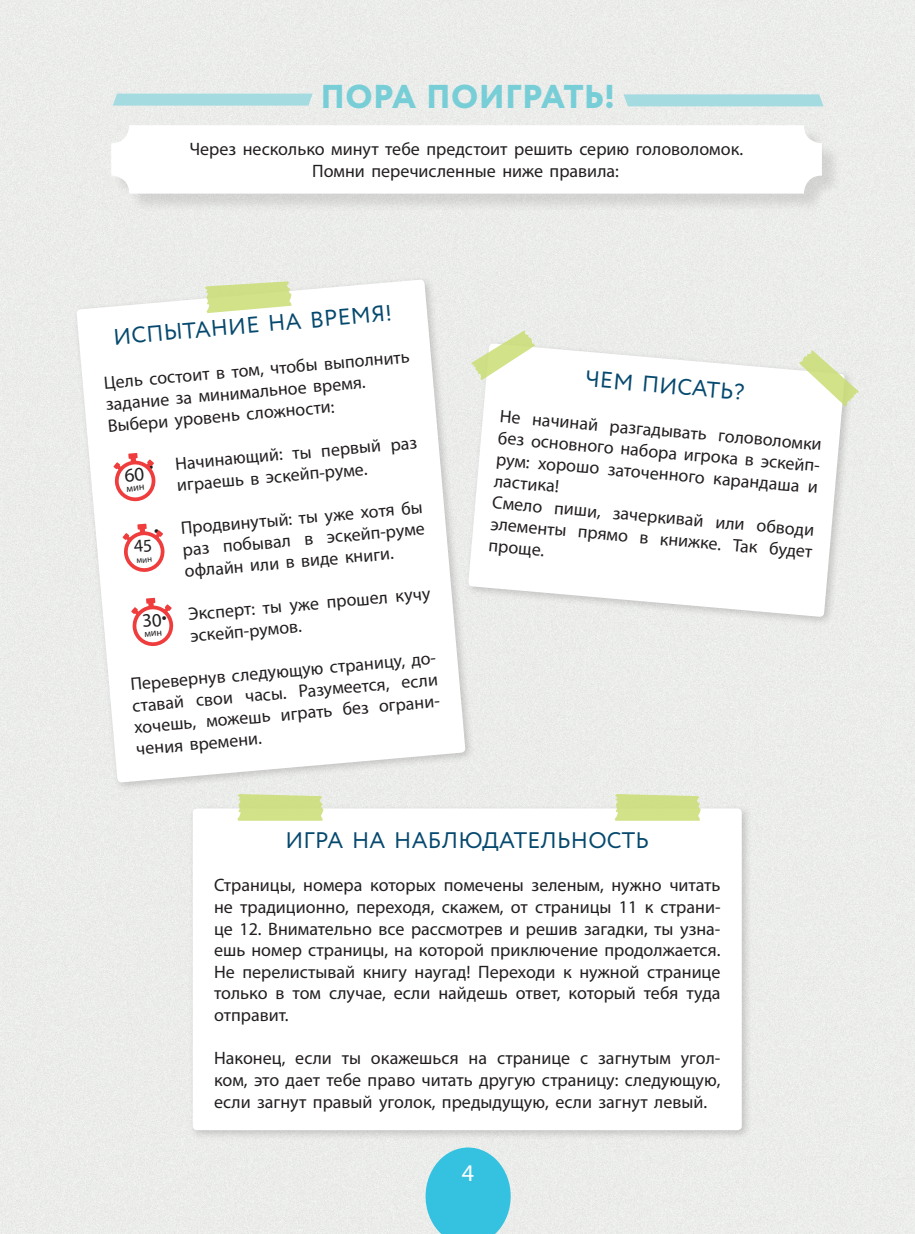
<style>
.page{position:relative;width:915px;height:1234px;background:#fff}
.page>*{position:absolute;margin:0;border:0;box-sizing:border-box;transform-origin:0 0}
.t1{font:800 33px "Circe";letter-spacing:.01em;color:#78ced7}
.t2{font:24px "Myriad Pro";color:#fff}
.t3{font:22.5px "Circe";letter-spacing:.01em;color:#06496e}
.t4{font:18px/21.6px "Myriad Pro";color:#231f20}
</style>
<div class="page">
<div style="left:0;top:0;width:914px;height:1233px;background:#ebedea"></div>
<div style="left:115px;top:94px;width:195px;height:12px;background:#a3dbe1"></div>
<div style="left:625px;top:94px;width:196px;height:12px;background:#a3dbe1"></div>
<div style="left:188px;top:804px;width:563px;height:335px;background:#231f20;opacity:.2"></div>
<div style="left:193px;top:808px;width:548px;height:321px;background:#fff;border-radius:4px"></div>
<svg style="left:237px;top:793px;width:86px;height:27px;background:#d2e191"></svg>
<div style="left:73px;top:276px;width:402px;height:515px;background:#ebece9"></div>
<svg style="left:76px;top:279px;width:389px;height:503px;background:#fbfbfb"></svg>
<svg style="left:205px;top:281px;width:86px;height:32px;background:#d8e5a0"></svg>
<svg style="left:614px;top:793px;width:86px;height:27px;background:#d2e192"></svg>
<div style="left:464px;top:340px;width:390px;height:286px;background:#ebedea"></div>
<svg style="left:468px;top:346px;width:376px;height:271px;background:#fbfbfb"></svg>
<svg style="left:471px;top:331px;width:64px;height:49px"></svg>
<svg style="left:798px;top:350px;width:60px;height:56px"></svg>
<div style="left:113px;top:127px;width:727px;height:85px;background:#231f20;opacity:.12"></div>
<div style="left:111px;top:125px;width:710px;height:68px;background:#fff;border-radius:18px"></div>
<svg style="left:425px;top:1147px;width:85px;height:86px;background:#54c9e1"></svg>
<svg style="left:113px;top:453px;width:43px;height:49px;background:#facccb"></svg>
<svg style="left:122px;top:523px;width:43px;height:49px;background:#facbcb"></svg>
<svg style="left:131px;top:597px;width:43px;height:49px;background:#facccb"></svg>
<h1 class="t1" style="left:320px;top:79px;width:295px">ПОРА ПОИГРАТЬ!</h1>
<p class="t4" style="left:189px;top:140px;width:555px;text-align:center">Через несколько минут тебе предстоит решить серию головоломок.<br>Помни перечисленные ниже правила:</p>
<p class="t3" style="left:112px;top:325px;width:281px;rotate:-5deg">ИСПЫТАНИЕ НА ВРЕМЯ!</p>
<p class="t4" style="left:103px;top:374px;width:308px;rotate:-5deg">Цель состоит в том, чтобы выполнить задание за минимальное время.<br>Выбери уровень сложности:</p>
<p class="t4" style="left:174px;top:454px;width:244px;text-indent:-27px;rotate:-5deg">• Начинающий: ты первый раз играешь в эскейп-руме.</p>
<p class="t4" style="left:180px;top:519px;width:244px;text-align:justify;text-indent:-27px;rotate:-5deg">• Продвинутый: ты уже хотя бы раз побывал в эскейп-руме офлайн или в виде книги.</p>
<p class="t4" style="left:187px;top:605px;width:244px;text-indent:-27px;rotate:-5deg">• Эксперт: ты уже прошел кучу эскейп-румов.</p>
<p class="t4" style="left:130px;top:675px;width:311px;rotate:-5deg">Перевернув следующую страницу, до&shy;ставай свои часы. Разумеется, если хочешь, можешь играть без ограни&shy;чения времени.</p>
<p class="t3" style="left:586px;top:367px;width:161px;rotate:5deg">ЧЕМ ПИСАТЬ?</p>
<p class="t4" style="left:500px;top:407px;width:328px;rotate:5deg">Не начинай разгадывать головоломки без основного набора игрока в эскейп&shy;рум: хорошо заточенного карандаша и ластика!<br>Смело пиши, зачеркивай или обводи элементы прямо в книжке. Так будет проще.</p>
<p class="t3" style="left:285px;top:828px;width:365px">ИГРА НА НАБЛЮДАТЕЛЬНОСТЬ</p>
<p class="t4" style="left:214px;top:876px;width:508px;text-align:justify">Страницы, номера которых помечены зеленым, нужно читать не традиционно, переходя, скажем, от страницы 11 к страни&shy;це 12. Внимательно все рассмотрев и решив загадки, ты узна&shy;ешь номер страницы, на которой приключение продолжается.<br>Не перелистывай книгу наугад! Переходи к нужной странице только в том случае, если найдешь ответ, который тебя туда отправит.</p>
<p class="t4" style="left:214px;top:1048px;width:508px;text-align:justify">Наконец, если ты окажешься на странице с загнутым угол&shy;ком, это дает тебе право читать другую страницу: следующую, если загнут правый уголок, предыдущую, если загнут левый.</p>
<h2 class="t2" style="left:462px;top:1163px;width:14px">4</h2>
</div>
